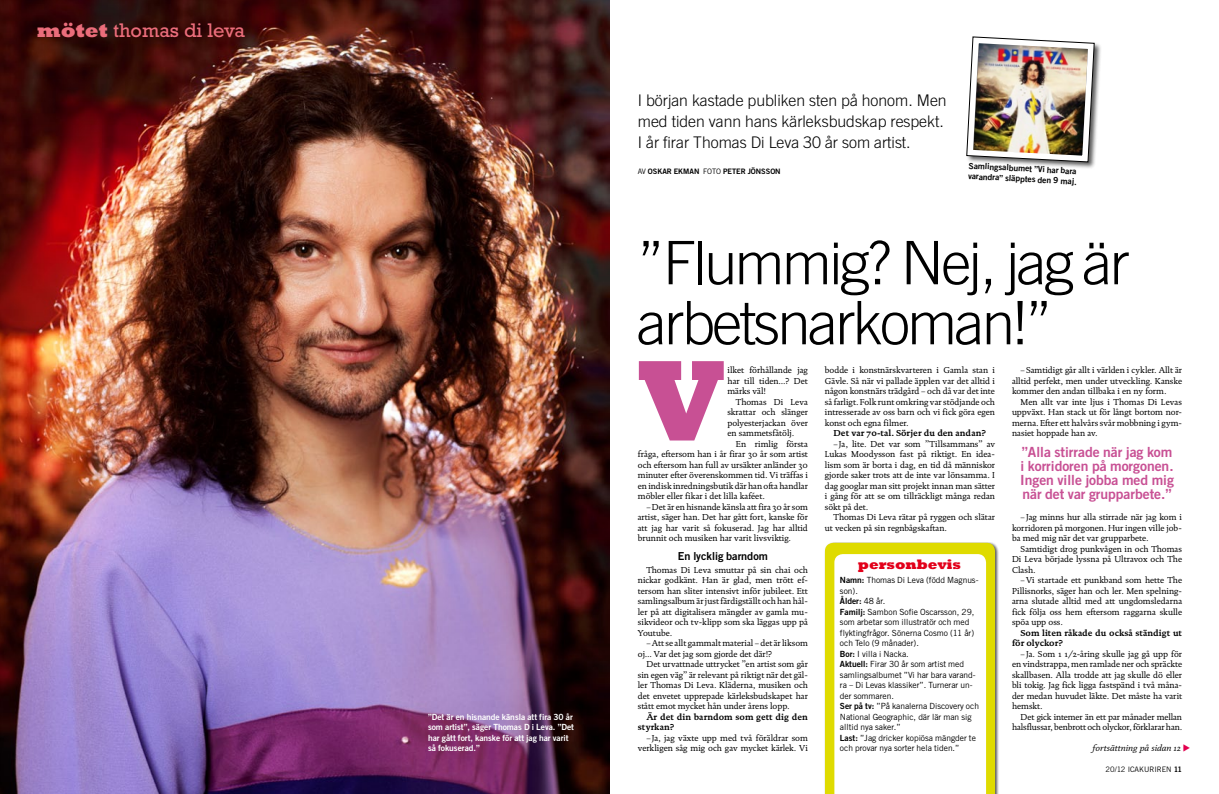
<style>
.page{position:relative;width:1219px;height:794px;background:#fff}
.page>*{position:absolute;margin:0;border:0;box-sizing:border-box;transform-origin:0 0}
.t1{font:800 115.8px "Rockwell";color:#c85094}
.t2{font:300 60px/60px "Trade Gothic ICA Display";letter-spacing:-.015em;color:#000}
.t3{font:20px "Rockwell";color:#eb6d7b}
.t4{font:300 16px/21px "Trade Gothic ICA";color:#000}
.t5{font:700 14px/14px "Trade Gothic ICA";color:#c85094;text-align:justify}
.t6{font:800 14px "Rockwell";color:#e2001a}
.t7{font:700 11px "Trade Gothic ICA";color:#000}
.t8{font:8.8px/10.5px "Documenta ICA";color:#000;text-align:justify}
.t9{font:700 8.8px/10.5px "Documenta ICA";color:#000}
.t10{font:italic 8.8px "Documenta ICA";color:#000}
.t11{font:8.5px/10.5px "Trade Gothic ICA";color:#000}
.t12{font:700 8.5px/10.5px "Trade Gothic ICA";color:#fff}
.t13{font:700 8.5px/10.5px "Trade Gothic ICA";color:#000}
.t14{font:700 7.5px "Trade Gothic ICA";color:#000}
.t15{font:7.5px "Trade Gothic ICA";color:#000}
.s1{font-weight:800}
.s2{font-weight:400}
.s3{font-weight:700}
.s4{color:#e3004f}
</style>
<div class="page">
<img style="left:0;top:0;width:609px;height:794px">
<div style="left:824px;top:542px;width:175px;height:252px;background:#000;opacity:.65"></div>
<div style="left:825px;top:543px;width:170px;height:251px;background:#dfdb00"></div>
<svg style="left:834px;top:554px;width:152px;height:240px"></svg>
<div style="left:966px;top:36px;width:136px;height:134px;background:#000;opacity:.65"></div>
<img style="left:967px;top:37px;width:127px;height:125px">
<h3 class="t3" style="left:37px;top:19px;width:210px"><span class="s1">mötet</span> thomas di leva</h3>
<p class="t12" style="left:428px;top:711px;width:147px">”Det är en hisnande känsla att fira 30 år som artist”, säger Thomas D i Leva. ”Det har gått fort, kanske för att jag har varit så fokuserad.”</p>
<h3 class="t4" style="left:638px;top:89px;width:310px">I början kastade publiken sten på honom. Men med tiden vann hans kärleksbudskap respekt.<br>I år firar Thomas Di Leva 30 år som artist.</h3>
<p class="t14" style="left:638px;top:166px;width:144px"><span class="s2">Av</span> Oskar Ekman <span class="s2">foto</span> peter jönsson</p>
<p class="t13" style="left:969px;top:160px;width:110px;rotate:3deg">Samlingsalbumet ”Vi harbara varandra” släpptes den 9 maj.</p>
<h2 class="t2" style="left:638px;top:232px;width:492px">”Flummig? Nej, jag är arbetsnarkoman!”</h2>
<h1 class="t1" style="left:638px;top:334px;width:88px">V</h1>
<p class="t8" style="left:727px;top:365px;width:82px">ilket förhållande jag har till tiden…? Det märks väl!</p>
<p class="t8" style="left:727px;top:396px;width:82px;text-indent:9px">Thomas Di Leva skrattar och slänger polyesterjackan över en sammetsfåtölj.</p>
<p class="t8" style="left:638px;top:438px;width:172px;text-indent:98px">En rimlig första fråga, eftersom han i år firar 30 år som artist och eftersom han full av ursäkter anländer 30 minuter efter överenskommen tid. Vi träffas i en indisk inredningsbutik där han ofta handlar möbler eller fikar i det lilla kaféet.</p>
<p class="t8" style="left:638px;top:501px;width:172px;text-indent:9px">–Det är en hisnande känsla att fira 30 år som artist, säger han. Det har gått fort, kanske för att jag har varit så fokuserad. Jag har alltid brunnit och musiken har varit livsviktig.</p>
<p class="t7" style="left:678px;top:549px;width:92px">En lycklig barndom</p>
<p class="t8" style="left:638px;top:564px;width:172px;text-indent:9px">Thomas Di Leva smuttar på sin chai och nickar godkänt. Han är glad, men trött ef&shy;tersom han sliter intensivt inför jubileet. Ett samlingsalbum är just färdigställt och han hål&shy;ler på att digitalisera mängder av gamla mu&shy;sikvideor och tv-klipp som ska läggas upp på Youtube.</p>
<p class="t8" style="left:638px;top:638px;width:172px;text-indent:9px">–Att se allt gammalt material – det är liksom oj… Var det jag som gjorde det där!?</p>
<p class="t8" style="left:638px;top:659px;width:172px;text-indent:9px">Det urvattnade uttrycket ”en artist som går sin egen väg” är relevant på riktigt när det gäl&shy;ler Thomas Di Leva. Kläderna, musiken och det envetet upprepade kärleksbudskapet har stått emot mycket hån under årens lopp.</p>
<p class="t9" style="left:638px;top:711px;width:172px;text-indent:9px">Är det din barndom som gett dig den styrkan?</p>
<p class="t8" style="left:638px;top:732px;width:172px;text-align:right">–Ja, jag växte upp med två föräldrar som verkligen såg mig och gav mycket kärlek. Vi</p>
<p class="t8" style="left:825px;top:365px;width:172px">bodde i konstnärskvarteren i Gamla stan i Gävle. Så när vi pallade äpplen var det alltid i någon konstnärs trädgård – och då var det inte så farligt. Folk runt omkring var stödjande och intresserade av oss barn och vi fick göra egen konst och egna filmer.</p>
<p class="t9" style="left:833px;top:428px;width:154px">Det var 70-tal. Sörjer du den andan?</p>
<p class="t8" style="left:825px;top:438px;width:172px;text-indent:9px">– Ja, lite. Det var som ”Tillsammans” av Lukas Moodysson fast på riktigt. En idea&shy;lism som är borta i dag, en tid då människor gjorde saker trots att de inte var lönsamma. I dag googlar man sitt projekt innan man sätter i gång för att se om tillräckligt många redan sökt på det.</p>
<p class="t8" style="left:825px;top:512px;width:172px;text-indent:9px">Thomas Di Leva rätar på ryggen och slätar ut vecken på sin regnbågskaftan.</p>
<h3 class="t6" style="left:858px;top:556px;width:105px">personbevis</h3>
<p class="t11" style="left:840px;top:575px;width:141px"><span class="s3">Namn:</span> Thomas Di Leva (född Magnus&shy;son).<br><span class="s3">Ålder:</span> 48 år.<br><span class="s3">Familj:</span> Sambon Sofie Oscarsson, 29, som arbetar som illustratör och med flyktingfrågor. Sönerna Cosmo (11 år) och Telo (9 månader).<br><span class="s3">Bor:</span> I villa i Nacka.<br><span class="s3">Aktuell:</span> Firar 30 år som artist med samlingsalbumet ”Vi har bara varand&shy;ra – Di Levas klassiker”. Turnerar un&shy;der sommaren.<br><span class="s3">Ser på tv:</span> ”På kanalerna Discovery och<br>National Geographic, där lär man sig alltid nya saker.”<br><span class="s3">Last:</span> ”Jag dricker kopiösa mängder te och provar nya sorter hela tiden.”</p>
<p class="t8" style="left:1012px;top:365px;width:172px;text-indent:9px">–Samtidigt går allt i världen i cykler. Allt är alltid perfekt, men under utveckling. Kanske kommer den andan tillbaka i en ny form.</p>
<p class="t8" style="left:1012px;top:396px;width:172px;text-indent:9px">Men allt var inte ljus i Thomas Di Levas uppväxt. Han stack ut för långt bortom nor&shy;merna. Efter ett halvårs svår mobbning i gym&shy;nasiet hoppade han av.</p>
<h3 class="t5" style="left:1020px;top:444px;width:155px">”Alla stirrade när jag kom i korridoren på morgonen.<br>Ingen ville jobba med mig när det var grupparbete.”</h3>
<p class="t8" style="left:1012px;top:512px;width:172px;text-indent:9px">– Jag minns hur alla stirrade när jag kom i korridoren på morgonen. Hur ingen ville job&shy;ba med mig när det var grupparbete.</p>
<p class="t8" style="left:1012px;top:543px;width:172px;text-indent:9px">Samtidigt drog punkvågen in och Thomas Di Leva började lyssna på Ultravox och The Clash.</p>
<p class="t8" style="left:1012px;top:575px;width:172px;text-indent:9px">–Vi startade ett punkband som hette The Pillisnorks, säger han och ler. Men spelning&shy;arna slutade alltid med att ungdomsledarna fick följa oss hem eftersom raggarna skulle spöa upp oss.</p>
<p class="t9" style="left:1012px;top:627px;width:172px;text-indent:9px">Som liten råkade du också ständigt ut för olyckor?</p>
<p class="t8" style="left:1012px;top:648px;width:172px;text-indent:9px">– Ja. Som 1 1/2-åring skulle jag gå upp för en vindstrappa, men ramlade ner och spräckte skallbasen. Alla trodde att jag skulle dö eller bli tokig. Jag fick ligga fastspänd i två måna&shy;der medan huvudet läkte. Det måste ha varit hemskt.</p>
<p class="t8" style="left:1012px;top:711px;width:172px;text-align:right">Det gick intemer än ett par månader mellan halsflussar, benbrott och olyckor, förklarar han.</p>
<p class="t10" style="left:1093px;top:743px;width:99px">fortsättning på sidan 12 <span class="s4">◆</span></p>
<p class="t15" style="left:1106px;top:765px;width:78px">20/12 ICAKURIREN <span class="s3">11</span></p>
</div>
